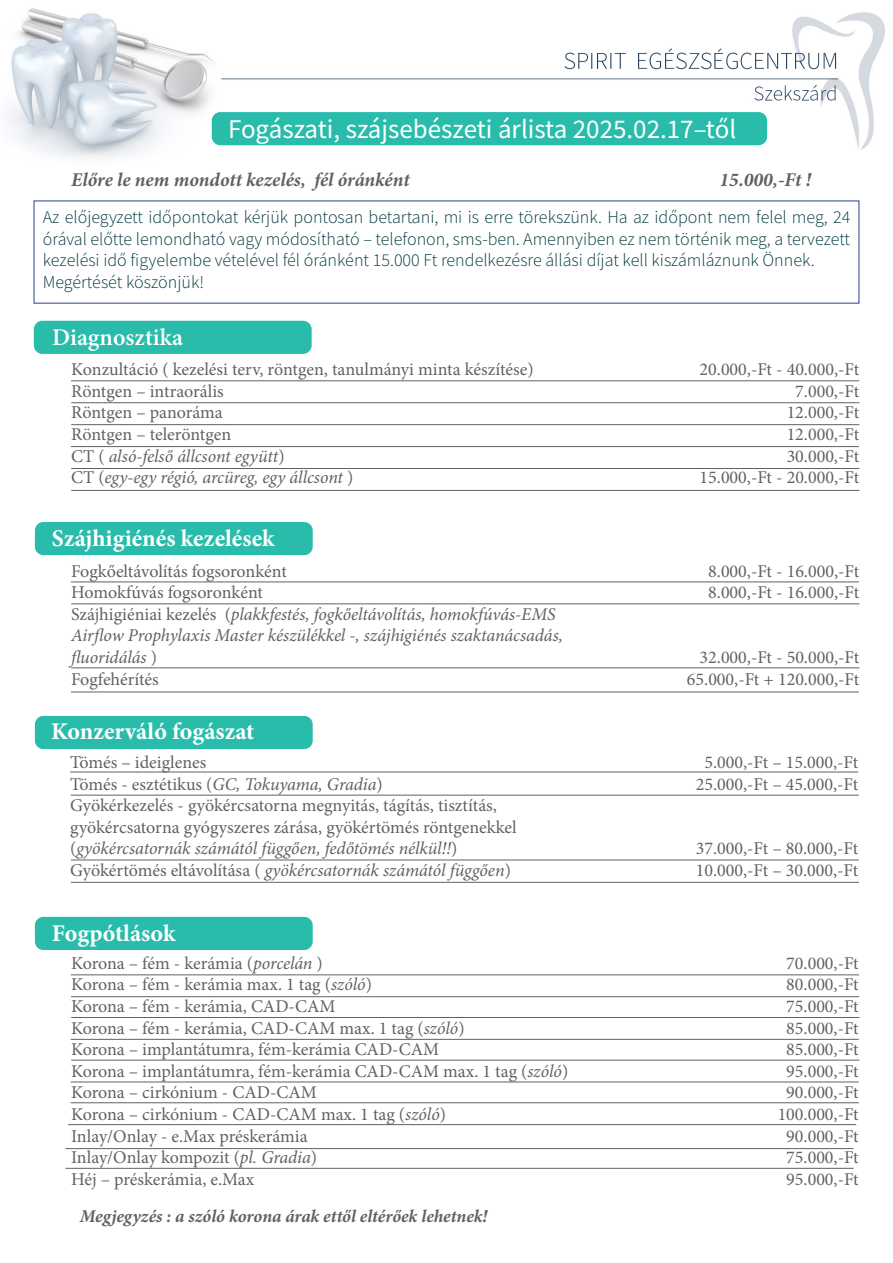
<style>
.page{position:relative;width:893px;height:1263px;background:#fff}
.page>*{position:absolute;margin:0;border:0;box-sizing:border-box;transform-origin:0 0}
.t1{font:27px "Source Sans Pro";color:#fff}
.t2{font:700 24px "Minion Pro";color:#fff}
.t3{font:600 24px "Minion Pro";color:#fff}
.t4{font:italic 700 19.5px "Minion Pro";letter-spacing:-.005em;color:#5f6263}
.Megnevezés{font:18px/21.6px "Minion Pro";letter-spacing:-.005em;color:#5f6263}
.Árak_jobbra{font:18px "Minion Pro";color:#5f6263}
.Megnevezés-2{font:italic 18px/21.6px "Minion Pro";letter-spacing:-.005em;color:#5f6263}
.t5{font:300 18px/21.6px "Source Sans Pro";color:#063d41;text-align:justify}
.t6{font:italic 700 18px "Minion Pro";letter-spacing:-.005em;color:#5f6263}
.s1{font-style:normal}
.s2{font-style:italic}
</style>
<div class="page">
<img style="left:6px;top:8px;width:879px;height:1160px">
<div style="left:212px;top:112px;width:555px;height:33px;background:#2abcab;border-radius:9px"></div>
<div style="left:34px;top:321px;width:278px;height:33px;background:#2abcab;border-radius:9px"></div>
<div style="left:35px;top:522px;width:278px;height:33px;background:#2abcab;border-radius:9px"></div>
<div style="left:35px;top:716px;width:278px;height:33px;background:#2abcab;border-radius:9px"></div>
<div style="left:35px;top:917px;width:278px;height:33px;background:#2abcab;border-radius:9px"></div>
<hr style="left:71px;top:381px;width:788px;height:1px;background:#5f6263">
<hr style="left:71px;top:402px;width:788px;height:1px;background:#5f6263">
<hr style="left:71px;top:424px;width:788px;height:1px;background:#5f6263">
<hr style="left:71px;top:446px;width:788px;height:1px;background:#5f6263">
<hr style="left:71px;top:468px;width:788px;height:1px;background:#5f6263">
<hr style="left:71px;top:490px;width:788px;height:1px;background:#5f6263">
<hr style="left:71px;top:582px;width:788px;height:1px;background:#5f6263">
<hr style="left:71px;top:604px;width:788px;height:1px;background:#5f6263">
<hr style="left:71px;top:668px;width:788px;height:1px;background:#5f6263">
<hr style="left:71px;top:692px;width:788px;height:1px;background:#5f6263">
<hr style="left:70px;top:772px;width:788px;height:1px;background:#5f6263">
<hr style="left:71px;top:795px;width:788px;height:1px;background:#5f6263">
<hr style="left:71px;top:860px;width:788px;height:1px;background:#5f6263">
<hr style="left:71px;top:882px;width:788px;height:1px;background:#5f6263">
<hr style="left:71px;top:974px;width:788px;height:1px;background:#5f6263">
<hr style="left:71px;top:996px;width:788px;height:1px;background:#5f6263">
<hr style="left:71px;top:1017px;width:788px;height:1px;background:#5f6263">
<hr style="left:71px;top:1039px;width:788px;height:1px;background:#5f6263">
<hr style="left:71px;top:1060px;width:788px;height:1px;background:#5f6263">
<hr style="left:71px;top:1082px;width:788px;height:1px;background:#5f6263">
<hr style="left:71px;top:1102px;width:788px;height:1px;background:#5f6263">
<hr style="left:68px;top:1124px;width:788px;height:1px;background:#5f6263">
<hr style="left:65px;top:1148px;width:789px;height:1px;background:#5f6263">
<hr style="left:65px;top:1168px;width:789px;height:1px;background:#5f6263">
<p class="t1" style="left:228px;top:112px;width:510px">Fogászati, szájsebészeti árlista 2025.02.17–től</p>
<p class="t4" style="left:71px;top:166px;width:340px">Előre le nem mondott kezelés, fél óránként</p>
<p class="t4" style="left:719px;top:166px;width:93px">15.000,-Ft !</p>
<p class="t5" style="left:43px;top:206px;width:809px">Az előjegyzett időpontokat kérjük pontosan betartani, mi is erre törekszünk. Ha az időpont nem felel meg, 24 órával előtte lemondható vagy módosítható – telefonon, sms-ben. Amennyiben ez nem történik meg, a tervezett kezelési idő figyelembe vételével fél óránként 15.000 Ft rendelkezésre állási díjat kell kiszámláznunk Önnek.</p>
<p class="t5" style="left:43px;top:271px;width:163px">Megértését köszönjük!</p>
<p class="t3" style="left:52px;top:321px;width:133px">Diagnosztika</p>
<p class="Megnevezés" style="left:71px;top:359px;width:464px">Konzultáció ( kezelési terv, röntgen, tanulmányi minta készítése)</p>
<p class="Megnevezés" style="left:71px;top:380px;width:154px">Röntgen – intraorális<br>Röntgen – panoráma</p>
<p class="Megnevezés" style="left:71px;top:423px;width:161px">Röntgen – teleröntgen</p>
<p class="Megnevezés-2" style="left:71px;top:445px;width:215px"><span class="s1">CT (</span> alsó-felső állcsont együtt<span class="s1">)</span></p>
<p class="Megnevezés-2" style="left:71px;top:467px;width:284px"><span class="s1">CT (</span>egy-egy régió, arcüreg, egy állcsont <span class="s1">)</span></p>
<p class="t2" style="left:52px;top:521px;width:224px">Szájhigiénés kezelések</p>
<p class="Megnevezés" style="left:71px;top:560px;width:217px">Fogkőeltávolítás fogsoronként</p>
<p class="Megnevezés" style="left:71px;top:582px;width:194px">Homokfúvás fogsoronként</p>
<p class="Megnevezés-2" style="left:71px;top:603px;width:486px"><span class="s1">Szájhigiéniai kezelés (</span>plakkfestés, fogkőeltávolítás, homokfúvás-EMS</p>
<p class="Megnevezés-2" style="left:71px;top:625px;width:493px">Airflow Prophylaxis Master készülékkel -, szájhigiénés szaktanácsadás, fluoridálás <span class="s1">)</span></p>
<p class="Megnevezés" style="left:71px;top:668px;width:89px">Fogfehérítés</p>
<p class="t2" style="left:51px;top:715px;width:205px">Konzerváló fogászat</p>
<p class="Megnevezés" style="left:70px;top:751px;width:138px">Tömés – ideiglenes</p>
<p class="Megnevezés" style="left:70px;top:773px;width:314px">Tömés - esztétikus (<span class="s2">GC, Tokuyama, Gradia</span>)</p>
<p class="Megnevezés" style="left:70px;top:795px;width:428px">Gyökérkezelés - gyökércsatorna megnyitás, tágítás, tisztítás,</p>
<p class="Megnevezés" style="left:70px;top:816px;width:448px">gyökércsatorna gyógyszeres zárása, gyökértömés röntgenekkel</p>
<p class="Megnevezés-2" style="left:70px;top:838px;width:442px"><span class="s1">(</span>gyökércsatornák számától függően, fedőtömés nélkül!!<span class="s1">)<br>Gyökértömés eltávolítása (</span> gyökércsatornák számától függően<span class="s1">)</span></p>
<p class="t2" style="left:52px;top:917px;width:125px">Fogpótlások</p>
<p class="Megnevezés" style="left:71px;top:952px;width:253px">Korona – fém - kerámia (<span class="s2">porcelán</span> )</p>
<p class="Megnevezés" style="left:71px;top:974px;width:302px">Korona – fém - kerámia max. 1 tag (<span class="s2">szóló</span>)</p>
<p class="Megnevezés" style="left:71px;top:995px;width:266px">Korona – fém - kerámia, CAD-CAM</p>
<p class="Megnevezés" style="left:71px;top:1017px;width:395px">Korona – fém - kerámia, CAD-CAM max. 1 tag (<span class="s2">szóló</span>)</p>
<p class="Megnevezés" style="left:71px;top:1039px;width:370px">Korona – implantátumra, fém-kerámia CAD-CAM</p>
<p class="Megnevezés" style="left:71px;top:1060px;width:499px">Korona – implantátumra, fém-kerámia CAD-CAM max. 1 tag (<span class="s2">szóló</span>)</p>
<p class="Megnevezés" style="left:71px;top:1082px;width:247px">Korona – cirkónium - CAD-CAM</p>
<p class="Megnevezés" style="left:71px;top:1103px;width:376px">Korona – cirkónium - CAD-CAM max. 1 tag (<span class="s2">szóló</span>)</p>
<p class="Megnevezés" style="left:71px;top:1125px;width:238px">Inlay/Onlay - e.Max préskerámia</p>
<p class="Megnevezés" style="left:71px;top:1147px;width:248px">Inlay/Onlay kompozit (<span class="s2">pl. Gradia</span>)</p>
<p class="Megnevezés" style="left:71px;top:1168px;width:185px">Héj – préskerámia, e.Max</p>
<p class="t6" style="left:80px;top:1203px;width:409px">Megjegyzés : a szóló korona árak ettől eltérőek lehetnek!</p>
<p class="Árak_jobbra" style="left:700px;top:357px;width:161px">20.000,-Ft - 40.000,-Ft</p>
<p class="Árak_jobbra" style="left:795px;top:379px;width:65px">7.000,-Ft</p>
<p class="Árak_jobbra" style="left:787px;top:401px;width:74px">12.000,-Ft</p>
<p class="Árak_jobbra" style="left:787px;top:422px;width:74px">12.000,-Ft</p>
<p class="Árak_jobbra" style="left:787px;top:444px;width:74px">30.000,-Ft</p>
<p class="Árak_jobbra" style="left:700px;top:465px;width:161px">15.000,-Ft - 20.000,-Ft</p>
<p class="Árak_jobbra" style="left:708px;top:559px;width:152px">8.000,-Ft - 16.000,-Ft</p>
<p class="Árak_jobbra" style="left:708px;top:580px;width:152px">8.000,-Ft - 16.000,-Ft</p>
<p class="Árak_jobbra" style="left:700px;top:645px;width:161px">32.000,-Ft - 50.000,-Ft</p>
<p class="Árak_jobbra" style="left:687px;top:667px;width:174px">65.000,-Ft + 120.000,-Ft</p>
<p class="Árak_jobbra" style="left:704px;top:750px;width:155px">5.000,-Ft – 15.000,-Ft</p>
<p class="Árak_jobbra" style="left:696px;top:772px;width:164px">25.000,-Ft – 45.000,-Ft</p>
<p class="Árak_jobbra" style="left:696px;top:836px;width:164px">37.000,-Ft – 80.000,-Ft</p>
<p class="Árak_jobbra" style="left:696px;top:858px;width:164px">10.000,-Ft – 30.000,-Ft</p>
<p class="Árak_jobbra" style="left:786px;top:951px;width:74px">70.000,-Ft</p>
<p class="Árak_jobbra" style="left:786px;top:973px;width:74px">80.000,-Ft</p>
<p class="Árak_jobbra" style="left:786px;top:994px;width:74px">75.000,-Ft</p>
<p class="Árak_jobbra" style="left:786px;top:1016px;width:74px">85.000,-Ft</p>
<p class="Árak_jobbra" style="left:786px;top:1037px;width:74px">85.000,-Ft</p>
<p class="Árak_jobbra" style="left:786px;top:1059px;width:74px">95.000,-Ft</p>
<p class="Árak_jobbra" style="left:786px;top:1081px;width:74px">90.000,-Ft</p>
<p class="Árak_jobbra" style="left:778px;top:1102px;width:83px">100.000,-Ft</p>
<p class="Árak_jobbra" style="left:786px;top:1124px;width:74px">90.000,-Ft</p>
<p class="Árak_jobbra" style="left:786px;top:1145px;width:74px">75.000,-Ft</p>
<p class="Árak_jobbra" style="left:786px;top:1167px;width:74px">95.000,-Ft</p>
</div>
